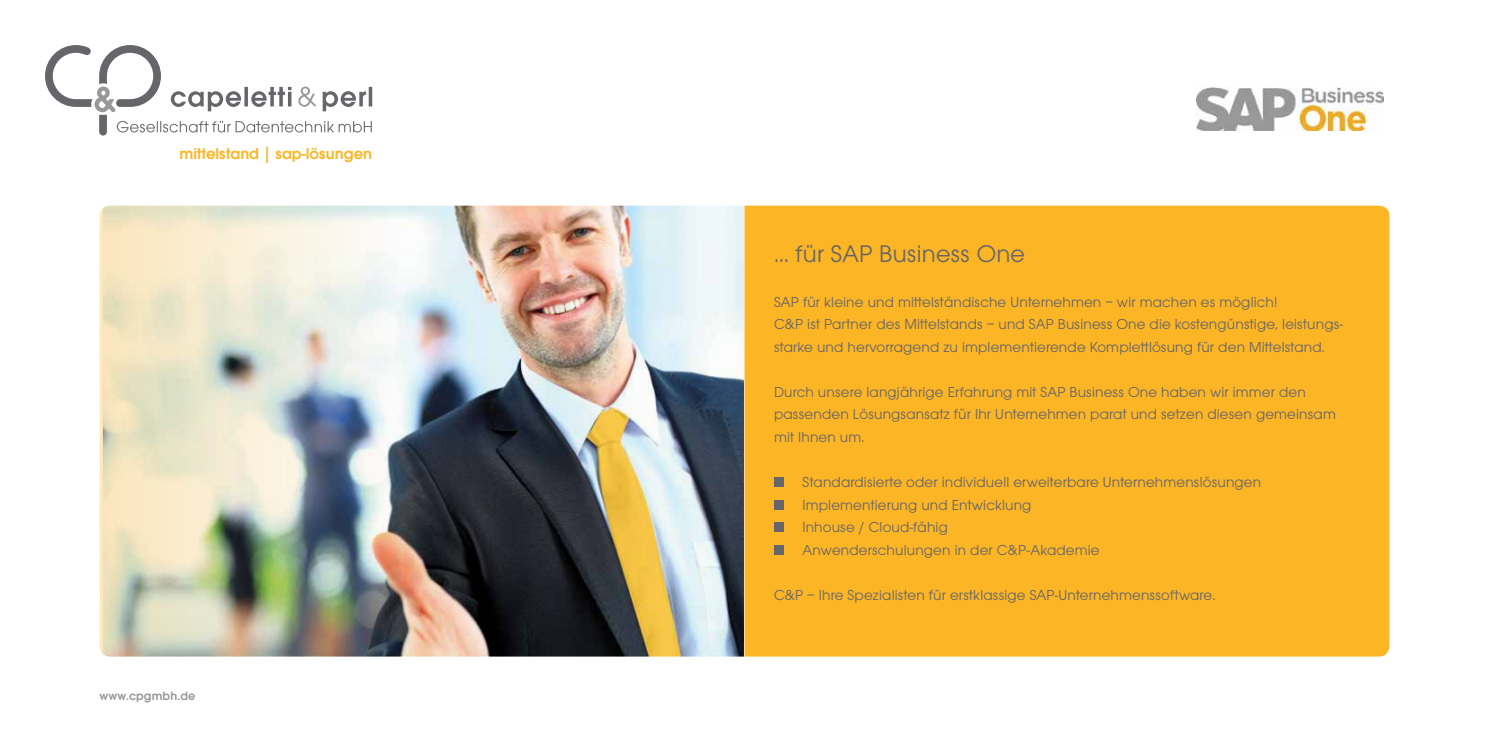
<style>
.page{position:relative;width:1489px;height:745px;background:#fff}
.page>*{position:absolute;margin:0;border:0;box-sizing:border-box;transform-origin:0 0}
.t1{font:25px "Avant Gard";letter-spacing:.01em;color:#65656a}
.t2{font:600 16.25px "Avant Gard";color:#fcb525}
.t3{font:15px/22.5px "Avant Gard";letter-spacing:.01em;color:#65656a}
.t4{font:600 12.5px "Avant Gard";letter-spacing:.01em;color:#999899}
</style>
<div class="page">
<img style="left:100px;top:205px;width:644px;height:451px">
<div style="left:744px;top:205px;width:645px;height:451px;background:#fcb525"></div>
<div style="left:774px;top:477px;width:9px;height:9px;background:#65656a"></div>
<div style="left:774px;top:499px;width:9px;height:10px;background:#65656a"></div>
<div style="left:774px;top:522px;width:9px;height:9px;background:#65656a"></div>
<div style="left:774px;top:544px;width:9px;height:10px;background:#65656a"></div>
<svg style="left:45px;top:45px;width:327px;height:90px"></svg>
<img style="left:1196px;top:87px;width:186px;height:44px">
<img style="left:1196px;top:95px;width:186px;height:31px">
<p class="t2" style="left:180px;top:144px;width:194px">mittelstand | sap-lösungen</p>
<p class="t4" style="left:100px;top:687px;width:97px">www.cpgmbh.de</p>
<h1 class="t1" style="left:774px;top:239px;width:253px">… für SAP Business One</h1>
<p class="t3" style="left:774px;top:290px;width:570px">SAP für kleine und mittelständische Unternehmen – wir machen es möglich!<br>C&amp;P ist Partner des Mittelstands – und SAP Business One die kostengünstige, leistungs&shy;starke und hervorragend zu implementierende Komplettlösung für den Mittelstand.</p>
<p class="t3" style="left:774px;top:380px;width:563px">Durch unsere langjährige Erfahrung mit SAP Business One haben wir immer den passenden Lösungsansatz für Ihr Unternehmen parat und setzen diesen gemeinsam mit Ihnen um.</p>
<p class="t3" style="left:802px;top:470px;width:460px">Standardisierte oder individuell erweiterbare Unternehmenslösungen Implementierung und Entwicklung<br>Inhouse / Cloud-fähig<br>Anwenderschulungen in der C&amp;P-Akademie</p>
<p class="t3" style="left:774px;top:583px;width:443px">C&amp;P – Ihre Spezialisten für erstklassige SAP-Unternehmenssoftware.</p>
</div>
